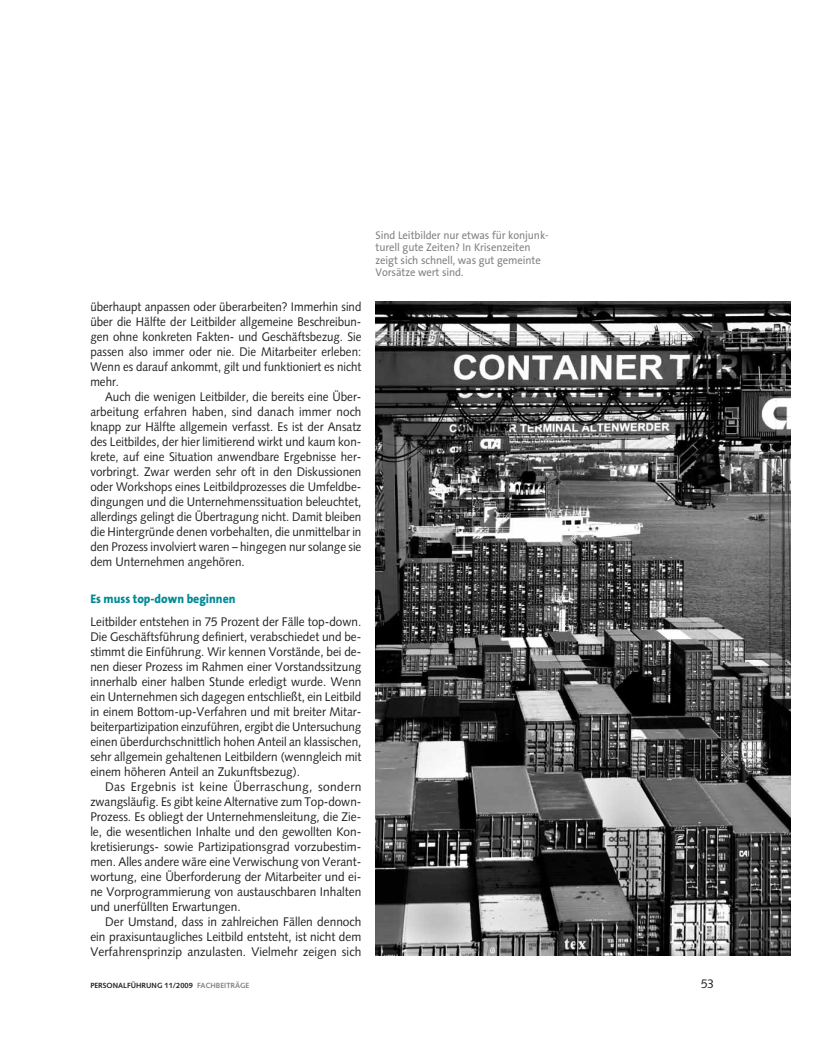
<style>
.page{position:relative;width:815px;height:1063px;background:#fff}
.page>*{position:absolute;margin:0;border:0;box-sizing:border-box;transform-origin:0 0}
.t1{font:12.5px/15px "Syntax";color:#231f20;text-align:justify;scale:.93 1}
.t2{font:12.5px/15px "Syntax";color:#231f20;text-align:justify;scale:.94 1}
.t3{font:12.5px/15px "Syntax";color:#231f20;text-align:justify;scale:.96 1}
.t4{font:12.5px/15px "Syntax";color:#231f20;text-align:justify;scale:.92 1}
.t5{font:12.5px/15px "Syntax";color:#231f20;text-align:justify;scale:.95 1}
.t6{font:800 12.5px "The Sans B8";color:#008996;scale:.95 1}
.t7{font:11.25px/12.5px "The Sans B5 Plain";letter-spacing:-.01em;color:#808285;scale:.95 1}
.t8{font:700 7.5px "Syntax";color:#231f20}
.s1{color:#808285}
</style>
<div class="page">
<img style="left:376px;top:301px;width:414px;height:654px">
<p class="t4" style="left:90px;top:300px;width:296px">überhaupt anpassen oder überarbeiten? Immerhin sind über die Hälfte der Leitbilder allgemeine Beschreibun&shy;gen ohne konkreten Fakten- und Geschäftsbezug. Sie passen also immer oder nie. Die Mitarbeiter erleben:<br>Wenn es darauf ankommt, gilt und funktioniert es nicht mehr.</p>
<p class="t1" style="left:90px;top:390px;width:293px;text-indent:15px">Auch die wenigen Leitbilder, die bereits eine Über&shy;arbeitung erfahren haben, sind danach immer noch knapp zur Hälfte allgemein verfasst. Es ist der Ansatz des Leitbildes, der hier limitierend wirkt und kaum kon&shy;krete, auf eine Situation anwendbare Ergebnisse her&shy;vorbringt. Zwar werden sehr oft in den Diskussionen oder Workshops eines Leitbildprozesses die Umfeldbe&shy;dingungen und die Unternehmenssituation beleuchtet, allerdings gelingt die Übertragung nicht. Damit bleiben die Hintergründe denen vorbehalten, die unmittelbar in den Prozess involviert waren – hingegen nur solange sie dem Unternehmen angehören.</p>
<p class="t6" style="left:90px;top:594px;width:154px">Es muss top-down beginnen</p>
<p class="t2" style="left:90px;top:615px;width:290px">Leitbilder entstehen in 75 Prozent der Fälle top-down.<br>Die Geschäftsführung definiert, verabschiedet und be&shy;stimmt die Einführung. Wir kennen Vorstände, bei de&shy;nen dieser Prozess im Rahmen einer Vorstandssitzung innerhalb einer halben Stunde erledigt wurde. Wenn ein Unternehmen sich dagegen entschließt, ein Leitbild in einem Bottom-up-Verfahren und mit breiter Mitar&shy;beiterpartizipation einzuführen, ergibt die Untersuchung einen überdurchschnittlich hohen Anteil an klassischen, sehr allgemein gehaltenen Leitbildern (wenngleich mit einem höheren Anteil an Zukunftsbezug).</p>
<p class="t3" style="left:90px;top:780px;width:284px;text-indent:15px">Das Ergebnis ist keine Überraschung, sondern zwangsläufig. Es gibt keine Alternative zum Top-down-Prozess. Es obliegt der Unternehmensleitung, die Zie&shy;le, die wesentlichen Inhalte und den gewollten Kon&shy;kretisierungs- sowie Partizipationsgrad vorzubestim&shy;men. Alles andere wäre eine Verwischung von Verant&shy;wortung, eine Überforderung der Mitarbeiter und ei&shy;ne Vorprogrammierung von austauschbaren Inhalten und unerfüllten Erwartungen.</p>
<p class="t5" style="left:90px;top:915px;width:287px;text-indent:15px">Der Umstand, dass in zahlreichen Fällen dennoch ein praxisuntaugliches Leitbild entsteht, ist nicht dem Verfahrensprinzip anzulasten. Vielmehr zeigen sich</p>
<p class="t7" style="left:376px;top:230px;width:184px">Sind Leitbilder nur etwas für konjunk&shy;turell gute Zeiten? In Krisenzeiten zeigt sich schnell, was gut gemeinte Vorsätze wert sind.</p>
<p class="t8" style="left:90px;top:983px;width:160px">PERSONALFÜHRUNG 11/2009 <span class="s1">FACHBEITRÄGE</span></p>
<p class="t5" style="left:701px;top:978px;width:15px">53</p>
</div>
